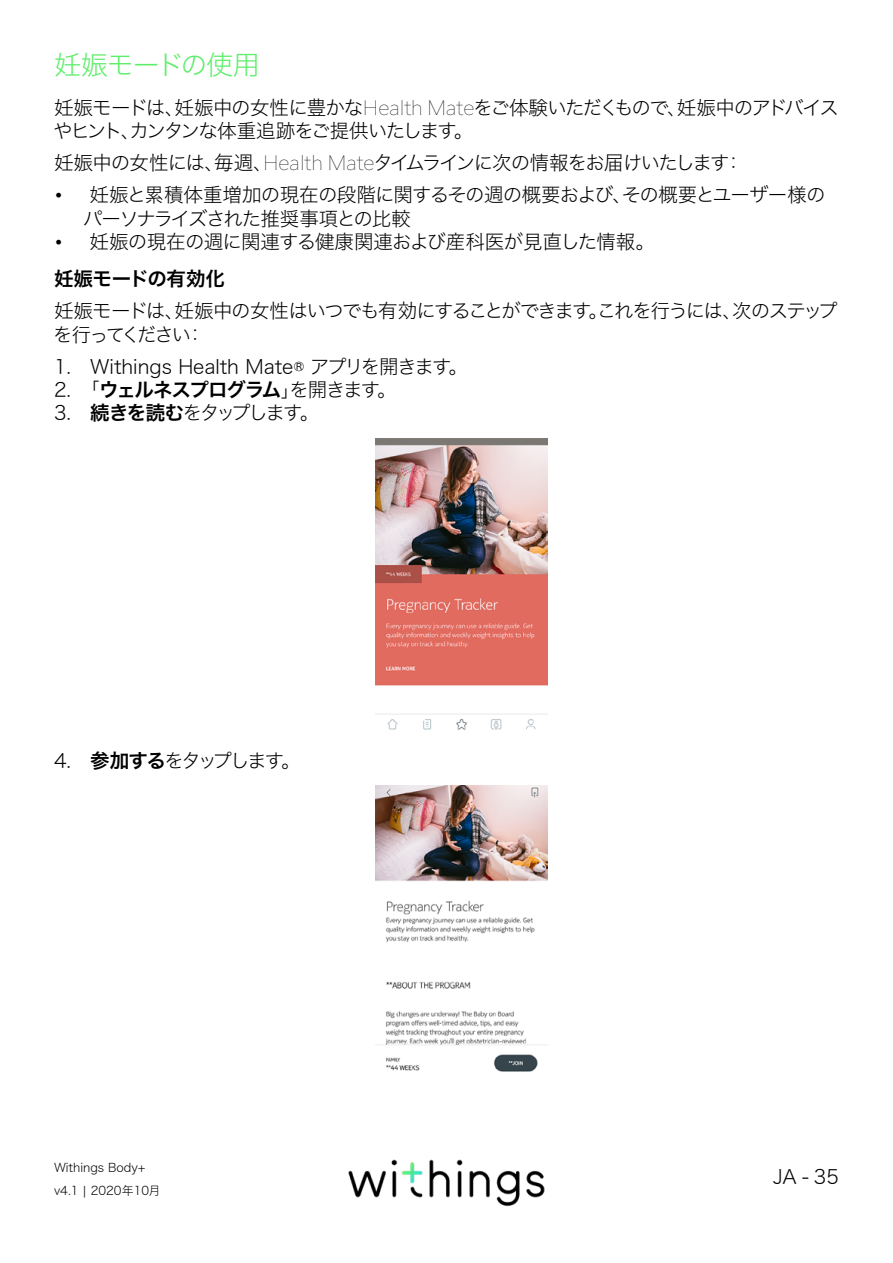
<style>
.page{position:relative;width:893px;height:1263px;background:#fff}
.page>*{position:absolute;margin:0;border:0;box-sizing:border-box;transform-origin:0 0}
.t1{font:27px "Hiragino Sans W2";letter-spacing:-.04em;color:#5eee6b}
.t2{font:19.5px/23.4px "Hiragino Sans W2";letter-spacing:-.06em;color:#000}
.t3{font:19.5px/23.4px "Hiragino Sans W2";letter-spacing:-.04em;color:#000}
.t4{font:19.5px/23.4px "Hiragino Sans W2";letter-spacing:-.085em;color:#000}
.t5{font:19.5px "Hiragino Sans W2";letter-spacing:-.035em;color:#000}
.t6{font:19.5px "Hiragino Sans W2";color:#000}
.t7{font:19.5px "Hiragino Sans W2";letter-spacing:-.125em;color:#000}
.t8{font:19.5px "Hiragino Sans W6";letter-spacing:-.02em;color:#000}
.t9{font:12px/23.4px "Hiragino Sans W2";color:#000}
.s1{font-family:"Hiragino Sans W0"}
.s2{font-family:"Gotham";font-weight:300}
.s3{font-family:"Hiragino Sans W6"}
</style>
<div class="page">
<img style="left:348px;top:1159px;width:197px;height:48px">
<img style="left:375px;top:438px;width:172px;height:292px">
<img style="left:375px;top:786px;width:172px;height:286px">
<h1 class="t1" style="left:54px;top:41px;width:207px">妊娠モードの使用</h1>
<p class="t2" style="left:53px;top:94px;width:787px">妊娠モードは、妊娠中の女性に豊かな<span class="s1">Health Mate</span>をご体験いただくもので、妊娠中のアドバイスやヒント、カンタンな体重追跡をご提供いたします。</p>
<p class="t2" style="left:54px;top:150px;width:691px">妊娠中の女性には、毎週、<span class="s1">Health Mate</span>タイムラインに次の情報をお届けいたします：</p>
<p class="t3" style="left:83px;top:182px;width:744px;text-indent:-29px"><span class="s2">•</span> 妊娠と累積体重増加の現在の段階に関するその週の概要および、その概要とユーザー様のパーソナライズされた推奨事項との比較</p>
<p class="t5" style="left:54px;top:224px;width:602px"><span class="s2">•</span> 妊娠の現在の週に関連する健康関連および産科医が見直した情報。</p>
<p class="t8" style="left:54px;top:261px;width:173px">妊娠モードの有効化</p>
<p class="t4" style="left:53px;top:298px;width:786px">妊娠モードは、妊娠中の女性はいつでも有効にすることができます。これを行うには、次のステップを行ってください：</p>
<p class="t6" style="left:54px;top:349px;width:416px">1. Withings Health Mate® アプリを開きます。</p>
<p class="t2" style="left:54px;top:376px;width:344px">2. 「<span class="s3">ウェルネスプログラム</span>」を開きます。</p>
<p class="t7" style="left:54px;top:396px;width:267px">3. <span class="s3">続きを読む</span>をタップします。</p>
<p class="t7" style="left:54px;top:743px;width:248px">4. <span class="s3">参加する</span>をタップします。</p>
<p class="t9" style="left:54px;top:1155px;width:108px">Withings Body+ v4.1 | 2020年10月</p>
<p class="t2" style="left:773px;top:1164px;width:67px">JA - 35</p>
</div>
